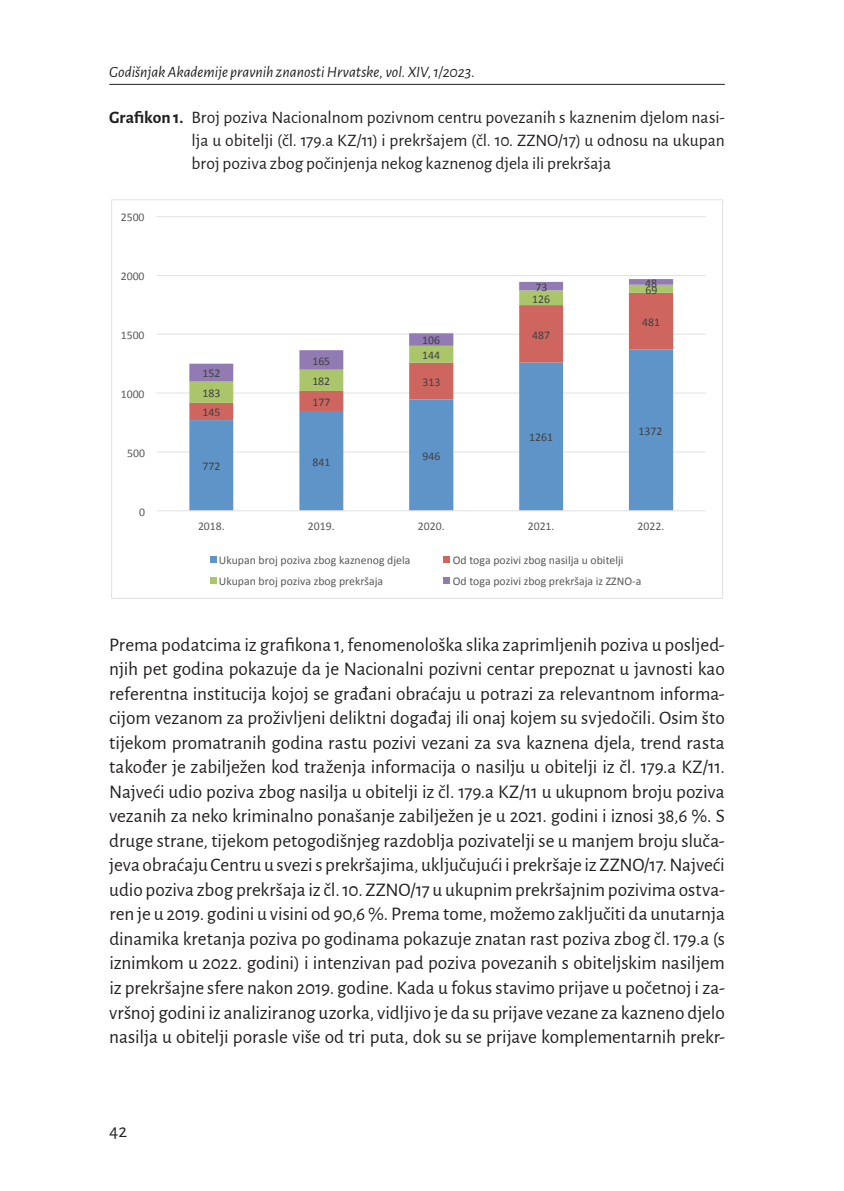
<style>
.page{position:relative;width:844px;height:1191px;background:#fff}
.page>*{position:absolute;margin:0;border:0;box-sizing:border-box;transform-origin:0 0}
.t1{font:19.25px/24.5px "Alegreya Sans";letter-spacing:-.005em;color:#231f20;text-align:justify}
.t2{font:17.5px/22.8px "Alegreya Sans";color:#231f20;text-align:justify}
.t3{font:15.75px/20.7px "Times New Roman";color:#231f20;text-align:justify}
.t4{font:italic 15.75px "Alegreya Sans";color:#231f20}
.t5{font:12.78px "Times New Roman";letter-spacing:.005em;color:#231f20}
.t6{font:11.72px "Calibri";color:#595959}
.t7{font:11.72px "Calibri";color:#404040}
.t8{font:10.33px "Times New Roman";color:#231f20}
.s1{font-weight:700}
.s2{font-style:italic}
</style>
<div class="page">
<hr style="left:109px;top:84px;width:615px;height:1px;background:#231f20">
<hr style="left:156px;top:451px;width:549px;height:1px;background:#e1e1e1">
<hr style="left:156px;top:392px;width:549px;height:1px;background:#e1e1e1">
<hr style="left:156px;top:334px;width:549px;height:1px;background:#e1e1e1">
<hr style="left:156px;top:275px;width:549px;height:1px;background:#e1e1e1">
<hr style="left:156px;top:216px;width:549px;height:1px;background:#e1e1e1">
<svg style="left:189px;top:420px;width:484px;height:90px"></svg>
<svg style="left:189px;top:403px;width:484px;height:17px"></svg>
<svg style="left:189px;top:381px;width:484px;height:22px"></svg>
<svg style="left:189px;top:279px;width:484px;height:102px"></svg>
<hr style="left:156px;top:510px;width:549px;height:1px;background:#e1e1e1">
<svg style="left:210px;top:556px;width:6px;height:6px"></svg>
<div style="left:443px;top:556px;width:7px;height:6px;background:#ce665f"></div>
<svg style="left:210px;top:577px;width:6px;height:6px"></svg>
<div style="left:443px;top:577px;width:7px;height:6px;background:#927ab2"></div>
<p class="t4" style="left:109px;top:61px;width:367px">Godišnjak Akademije pravnih znanosti Hrvatske, vol. XIV, 1/2023.</p>
<p class="t2" style="left:191px;top:105px;width:534px;text-indent:-82px"><span class="s1">Grafikon 1.</span> Broj poziva Nacionalnom pozivnom centru povezanih s kaznenim djelom nasi&shy;lja u obitelji (čl. 179.a KZ/11) i prekršajem (čl. 10. ZZNO/17) u odnosu na ukupan broj poziva zbog počinjenja nekog kaznenog djela ili prekršaja</p>
<p class="t6" style="left:121px;top:210px;width:25px">2500</p>
<p class="t6" style="left:121px;top:269px;width:25px">2000</p>
<p class="t6" style="left:121px;top:328px;width:25px">1500</p>
<p class="t6" style="left:121px;top:386px;width:25px">1000</p>
<p class="t6" style="left:127px;top:445px;width:19px">500</p>
<p class="t6" style="left:139px;top:504px;width:7px">0</p>
<p class="t7" style="left:202px;top:366px;width:19px">152</p>
<p class="t7" style="left:202px;top:385px;width:19px">183</p>
<p class="t7" style="left:202px;top:405px;width:19px">145</p>
<p class="t7" style="left:202px;top:459px;width:19px">772</p>
<p class="t7" style="left:312px;top:353px;width:19px">165</p>
<p class="t7" style="left:312px;top:374px;width:19px">182</p>
<p class="t7" style="left:312px;top:395px;width:19px">177</p>
<p class="t7" style="left:312px;top:455px;width:19px">841</p>
<p class="t7" style="left:422px;top:333px;width:19px">106</p>
<p class="t7" style="left:422px;top:348px;width:19px">144</p>
<p class="t7" style="left:422px;top:374px;width:19px">313</p>
<p class="t7" style="left:422px;top:448px;width:19px">946</p>
<p class="t7" style="left:535px;top:279px;width:13px">73</p>
<p class="t7" style="left:532px;top:291px;width:19px">126</p>
<p class="t7" style="left:532px;top:327px;width:19px">487</p>
<p class="t7" style="left:529px;top:430px;width:25px">1261</p>
<p class="t7" style="left:645px;top:275px;width:13px">48</p>
<p class="t7" style="left:645px;top:282px;width:13px">69</p>
<p class="t7" style="left:642px;top:314px;width:19px">481</p>
<p class="t7" style="left:638px;top:423px;width:25px">1372</p>
<p class="t6" style="left:198px;top:519px;width:28px">2018.</p>
<p class="t6" style="left:308px;top:519px;width:28px">2019.</p>
<p class="t6" style="left:418px;top:519px;width:28px">2020.</p>
<p class="t6" style="left:527px;top:519px;width:28px">2021.</p>
<p class="t6" style="left:637px;top:519px;width:28px">2022.</p>
<p class="t6" style="left:219px;top:552px;width:193px">Ukupan broj poziva zbog kaznenog djela</p>
<p class="t6" style="left:452px;top:552px;width:172px">Od toga pozivi zbog nasilja u obitelji</p>
<p class="t6" style="left:219px;top:573px;width:166px">Ukupan broj poziva zbog prekršaja</p>
<p class="t6" style="left:452px;top:573px;width:190px">Od toga pozivi zbog prekršaja iz ZZNO-a</p>
<p class="t1" style="left:109px;top:631px;width:617px">Prema podatcima iz grafikona 1, fenomenološka slika zaprimljenih poziva u posljed&shy;njih pet godina pokazuje da je Nacionalni pozivni centar prepoznat u javnosti kao referentna institucija kojoj se građani obraćaju u potrazi za relevantnom informa&shy;cijom vezanom za proživljeni deliktni događaj ili onaj kojem su svjedočili. Osim što tijekom promatranih godina rastu pozivi vezani za sva kaznena djela, trend rasta također je zabilježen kod traženja informacija o nasilju u obitelji iz čl. 179.a KZ/11.<br>Najveći udio poziva zbog nasilja u obitelji iz čl. 179.a KZ/11 u ukupnom broju poziva vezanih za neko kriminalno ponašanje zabilježen je u 2021. godini i iznosi 38,6 %. S druge strane, tijekom petogodišnjeg razdoblja pozivatelji se u manjem broju sluča&shy;jeva obraćaju Centru u svezis prekršajima, uključujući i prekršaje iz ZZNO/17.Najveći udio poziva zbog prekršaja iz čl.10. ZZNO/17 u ukupnimprekršajnimpozivima ostva&shy;ren je u 2019. godini u visini od 90,6 %. Prema tome,možemo zaključiti da unutarnja dinamika kretanja poziva po godinama pokazuje znatan rast poziva zbog čl. 179.a (s iznimkom u 2022. godini) i intenzivan pad poziva povezanih s obiteljskim nasiljem iz prekršajne sfere nakon 2019. godine. Kada u fokus stavimo prijave u početnoj i za&shy;vršnoj godini iz analiziranog uzorka, vidljivo je da su prijave vezane za kazneno djelo nasilja u obitelji porasle više od tri puta, dok su se prijave komplementarnih prekr-</p>
<p class="t3" style="left:112px;top:641px;width:612px">godina pokazuje da je Nacionalni pozivni centar prepoznat u javnosti kao referentna institucija kojoj se građani obraćaju u potrazi za relevantnom informacijom vezanom za proživljeni deliktni događaj ili onaj kojem su svjedočili. Osim što tijekom promatranih godina rastu pozivi vezani za sva kaznena djela, trend rasta također je zabilježen kod traženja informacija o nasilju u obitelji iz</p>
<p class="t3" style="left:112px;top:786px;width:612px">Centru u svezi s prekršajima, uključujući i prekršaje iz ZZNO/17. Najveći udio poziva zbog prekršaja iz čl. 10. ZZNO/17 u ukupnim prekršajnim pozivima ostvaren je u 2019. godini u visini od 90,6 %. Prema tome, možemo zaključiti da unutarnja dinamika kretanja poziva po godinama pokazuje znatan rast poziva zbog čl. 179.a (s iznimkom u 2022. godini) i intenzivan pad poziva</p>
<p class="t3" style="left:112px;top:910px;width:612px">kazneno djelo nasilja u obitelji porasle više od tri puta, dok su se prijave komplementarnih prekršaja gotovo trostruko smanjile.</p>
<p class="t8" style="left:349px;top:929px;width:12px">46</p>
<p class="t3" style="left:112px;top:931px;width:612px;text-align:right">Najveći jednogodišnji, pozitivni i negativni skokovi u<br>dinamici poziva zbog delinkventnih ponašanja u području obiteljskog nasilja zabilježeni su</p>
<p class="t5" style="left:112px;top:1012px;width:399px">unutarnjih poslova i Državnog zavoda za statistiku. Vidi <span class="s2">infra</span> poglavlje 4.3.</p>
<p class="t1" style="left:109px;top:1117px;width:20px">42</p>
</div>
